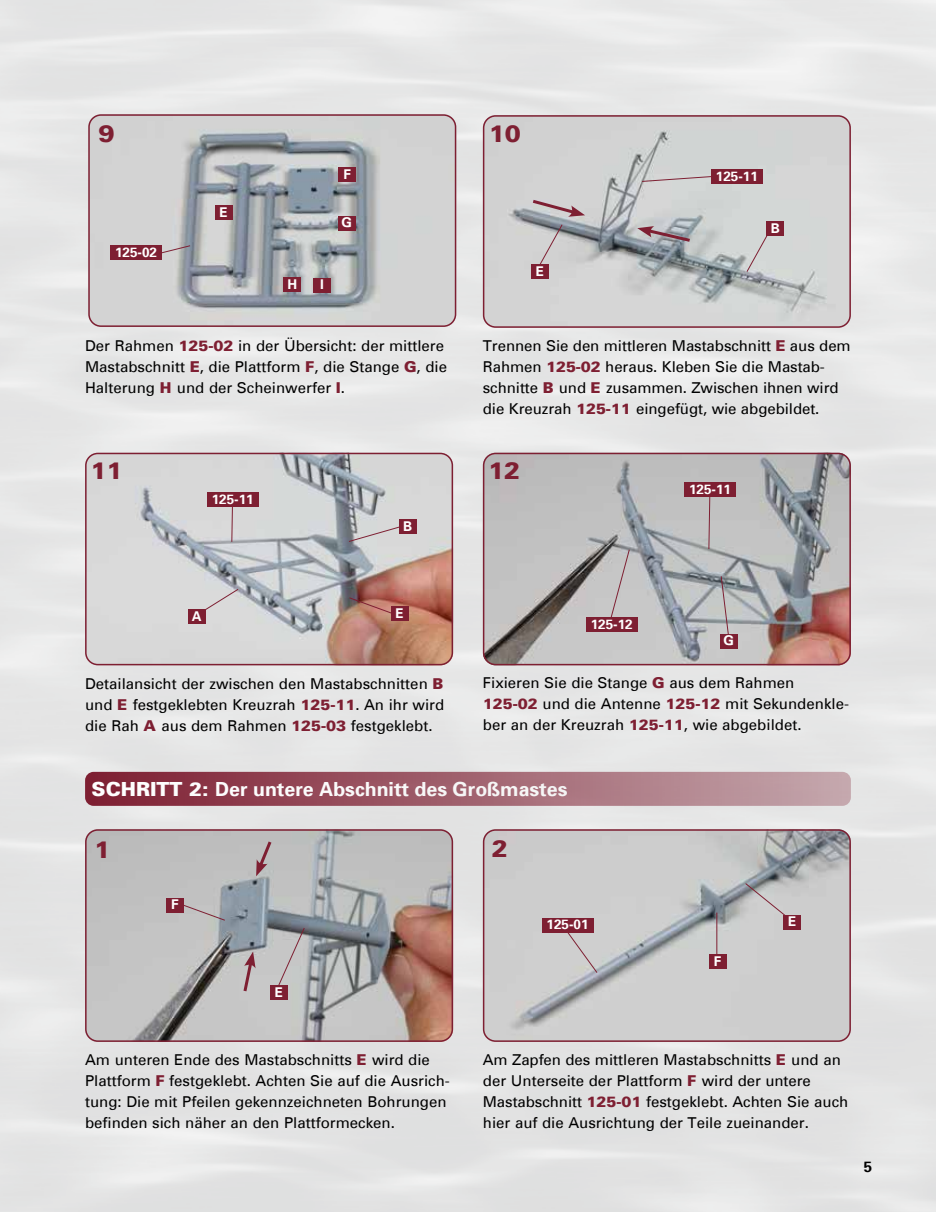
<style>
.page{position:relative;width:936px;height:1212px;background:#fff}
.page>*{position:absolute;margin:0;border:0;box-sizing:border-box;transform-origin:0 0}
.t1{font:900 24px "Univers";color:#7e1f32}
.t2{font:700 19.5px "Univers";color:#fff}
.t3{font:15px/21px "Univers";color:#000}
.t4{font:700 15px "Univers";color:#000}
.t5{font:700 13.5px "Univers";color:#fff}
.s1{font-weight:900;color:#7e1f32}
.s2{font-weight:900}
</style>
<div class="page">
<div style="left:0;top:0;width:935px;height:1212px;background:#e5e6e6"></div>
<div style="left:85px;top:772px;width:765px;height:34px;background:linear-gradient(to right,#7e1f32,#c5a8ae);border-radius:9px"></div>
<img style="left:483px;top:829px;width:367px;height:213px">
<div style="left:483px;top:829px;width:367px;height:213px;border:2px solid #7e1f32;border-radius:12px"></div>
<img style="left:85px;top:829px;width:368px;height:213px">
<div style="left:85px;top:829px;width:368px;height:213px;border:2px solid #7e1f32;border-radius:12px"></div>
<img style="left:483px;top:115px;width:367px;height:213px">
<div style="left:483px;top:115px;width:367px;height:213px;border:2px solid #7e1f32;border-radius:12px"></div>
<img style="left:88px;top:114px;width:368px;height:213px">
<div style="left:88px;top:114px;width:368px;height:213px;border:2px solid #7e1f32;border-radius:12px"></div>
<img style="left:483px;top:453px;width:367px;height:212px">
<div style="left:483px;top:453px;width:367px;height:212px;border:2px solid #7e1f32;border-radius:12px"></div>
<img style="left:85px;top:453px;width:368px;height:212px">
<div style="left:85px;top:453px;width:368px;height:212px;border:2px solid #7e1f32;border-radius:12px"></div>
<svg style="left:609px;top:549px;width:21px;height:68px"></svg>
<div style="left:586px;top:617px;width:51px;height:15px;background:#7e1f32"></div>
<svg style="left:162px;top:245px;width:29px;height:14px"></svg>
<div style="left:111px;top:245px;width:51px;height:15px;background:#7e1f32"></div>
<svg style="left:641px;top:175px;width:70px;height:7px"></svg>
<div style="left:711px;top:169px;width:51px;height:15px;background:#7e1f32"></div>
<svg style="left:637px;top:226px;width:56px;height:18px"></svg>
<svg style="left:231px;top:507px;width:2px;height:36px"></svg>
<div style="left:207px;top:492px;width:51px;height:15px;background:#7e1f32"></div>
<svg style="left:566px;top:931px;width:32px;height:43px"></svg>
<div style="left:542px;top:918px;width:51px;height:14px;background:#7e1f32"></div>
<div style="left:215px;top:205px;width:17px;height:15px;background:#7e1f32"></div>
<div style="left:338px;top:167px;width:17px;height:15px;background:#7e1f32"></div>
<div style="left:284px;top:277px;width:17px;height:15px;background:#7e1f32"></div>
<div style="left:338px;top:216px;width:17px;height:14px;background:#7e1f32"></div>
<div style="left:313px;top:278px;width:17px;height:15px;background:#7e1f32"></div>
<div style="left:766px;top:221px;width:17px;height:15px;background:#7e1f32"></div>
<svg style="left:537px;top:224px;width:26px;height:44px"></svg>
<svg style="left:529px;top:198px;width:56px;height:19px"></svg>
<svg style="left:746px;top:228px;width:25px;height:45px"></svg>
<svg style="left:195px;top:588px;width:44px;height:28px"></svg>
<div style="left:531px;top:264px;width:17px;height:15px;background:#7e1f32"></div>
<svg style="left:348px;top:597px;width:48px;height:18px"></svg>
<div style="left:391px;top:606px;width:17px;height:15px;background:#7e1f32"></div>
<svg style="left:348px;top:524px;width:57px;height:18px"></svg>
<div style="left:399px;top:519px;width:17px;height:15px;background:#7e1f32"></div>
<div style="left:188px;top:609px;width:17px;height:15px;background:#7e1f32"></div>
<svg style="left:708px;top:497px;width:2px;height:53px"></svg>
<div style="left:684px;top:482px;width:51px;height:15px;background:#7e1f32"></div>
<svg style="left:720px;top:575px;width:9px;height:59px"></svg>
<div style="left:720px;top:634px;width:17px;height:14px;background:#7e1f32"></div>
<svg style="left:277px;top:927px;width:28px;height:61px;background:#b8b6b6"></svg>
<div style="left:270px;top:985px;width:17px;height:15px;background:#7e1f32"></div>
<svg style="left:178px;top:902px;width:48px;height:19px"></svg>
<div style="left:166px;top:897px;width:17px;height:15px;background:#7e1f32"></div>
<svg style="left:256px;top:838px;width:18px;height:38px"></svg>
<svg style="left:241px;top:951px;width:14px;height:43px"></svg>
<hr style="left:716px;top:912px;width:1px;height:49px;background:#7e1f32">
<div style="left:709px;top:954px;width:17px;height:15px;background:#7e1f32"></div>
<svg style="left:744px;top:882px;width:46px;height:38px;background:#c0bebf"></svg>
<div style="left:783px;top:915px;width:17px;height:14px;background:#7e1f32"></div>
<h1 class="t1" style="left:98px;top:122px;width:18px">9</h1>
<h1 class="t1" style="left:488px;top:122px;width:34px">10</h1>
<p class="t5" style="left:115px;top:247px;width:44px">125-02</p>
<p class="t5" style="left:220px;top:206px;width:10px">E</p>
<p class="t5" style="left:287px;top:278px;width:11px">H</p>
<p class="t5" style="left:343px;top:168px;width:9px">F</p>
<p class="t5" style="left:341px;top:217px;width:12px">G</p>
<p class="t5" style="left:320px;top:279px;width:5px">I</p>
<p class="t5" style="left:535px;top:266px;width:10px">E</p>
<p class="t5" style="left:715px;top:170px;width:44px">125-11</p>
<p class="t5" style="left:770px;top:222px;width:11px">B</p>
<p class="t3" style="left:85px;top:336px;width:363px">Der Rahmen <span class="s1">125-02</span> in der Übersicht: der mittlere<br>Mastabschnitt <span class="s1">E</span>, die Plattform <span class="s1">F</span>, die Stange <span class="s1">G</span>, die<br>Halterung <span class="s1">H</span> und der Scheinwerfer <span class="s1">I</span>.</p>
<p class="t3" style="left:483px;top:336px;width:369px">Trennen Sie den mittleren Mastabschnitt <span class="s1">E</span> aus dem Rahmen <span class="s1">125-02</span> heraus. Kleben Sie die Mastab&shy;schnitte <span class="s1">B</span> und <span class="s1">E</span> zusammen. Zwischen ihnen wird die Kreuzrah <span class="s1">125-11</span> eingefügt, wie abgebildet.</p>
<h1 class="t1" style="left:90px;top:460px;width:34px">11</h1>
<h1 class="t1" style="left:488px;top:460px;width:34px">12</h1>
<p class="t5" style="left:212px;top:493px;width:44px">125-11</p>
<p class="t5" style="left:403px;top:520px;width:11px">B</p>
<p class="t5" style="left:689px;top:483px;width:44px">125-11</p>
<p class="t5" style="left:192px;top:610px;width:11px">A</p>
<p class="t5" style="left:395px;top:607px;width:10px">E</p>
<p class="t3" style="left:85px;top:674px;width:360px;text-align:justify">Detailansicht der zwischen den Mastabschnitten <span class="s1">B </span>und <span class="s1">E</span> festgeklebten Kreuzrah <span class="s1">125-11</span>. An ihr wird die Rah <span class="s1">A</span> aus dem Rahmen <span class="s1">125-03</span> festgeklebt.</p>
<p class="t5" style="left:590px;top:618px;width:44px">125-12</p>
<p class="t5" style="left:723px;top:635px;width:12px">G</p>
<p class="t3" style="left:483px;top:674px;width:367px">Fixieren Sie die Stange <span class="s1">G</span> aus dem Rahmen<br><span class="s1">125-02</span> und die Antenne <span class="s1">125-12</span> mit Sekundenkle&shy;ber an der Kreuzrah <span class="s1">125-11</span>, wie abgebildet.</p>
<h2 class="t2" style="left:92px;top:781px;width:477px"><span class="s2">SCHRITT 2:</span> Der untere Abschnitt des Großmastes</h2>
<h1 class="t1" style="left:94px;top:838px;width:18px">1</h1>
<p class="t5" style="left:171px;top:899px;width:9px">F</p>
<p class="t5" style="left:275px;top:986px;width:10px">E</p>
<h1 class="t1" style="left:492px;top:837px;width:18px">2</h1>
<p class="t5" style="left:546px;top:919px;width:44px">125-01</p>
<p class="t5" style="left:714px;top:956px;width:9px">F</p>
<p class="t5" style="left:788px;top:916px;width:10px">E</p>
<p class="t3" style="left:85px;top:1050px;width:366px">Am unteren Ende des Mastabschnitts <span class="s1">E</span> wird die Plattform <span class="s1">F</span> festgeklebt. Achten Sie auf die Ausrich&shy;tung: Die mit Pfeilen gekennzeichneten Bohrungen befinden sich näher an den Plattformecken.</p>
<p class="t3" style="left:483px;top:1050px;width:367px">Am Zapfen des mittleren Mastabschnitts <span class="s1">E</span> und an der Unterseite der Plattform <span class="s1">F</span> wird der untere Mastabschnitt <span class="s1">125-01</span> festgeklebt. Achten Sie auch hier auf die Ausrichtung der Teile zueinander.</p>
<p class="t4" style="left:863px;top:1160px;width:10px">5</p>
</div>
